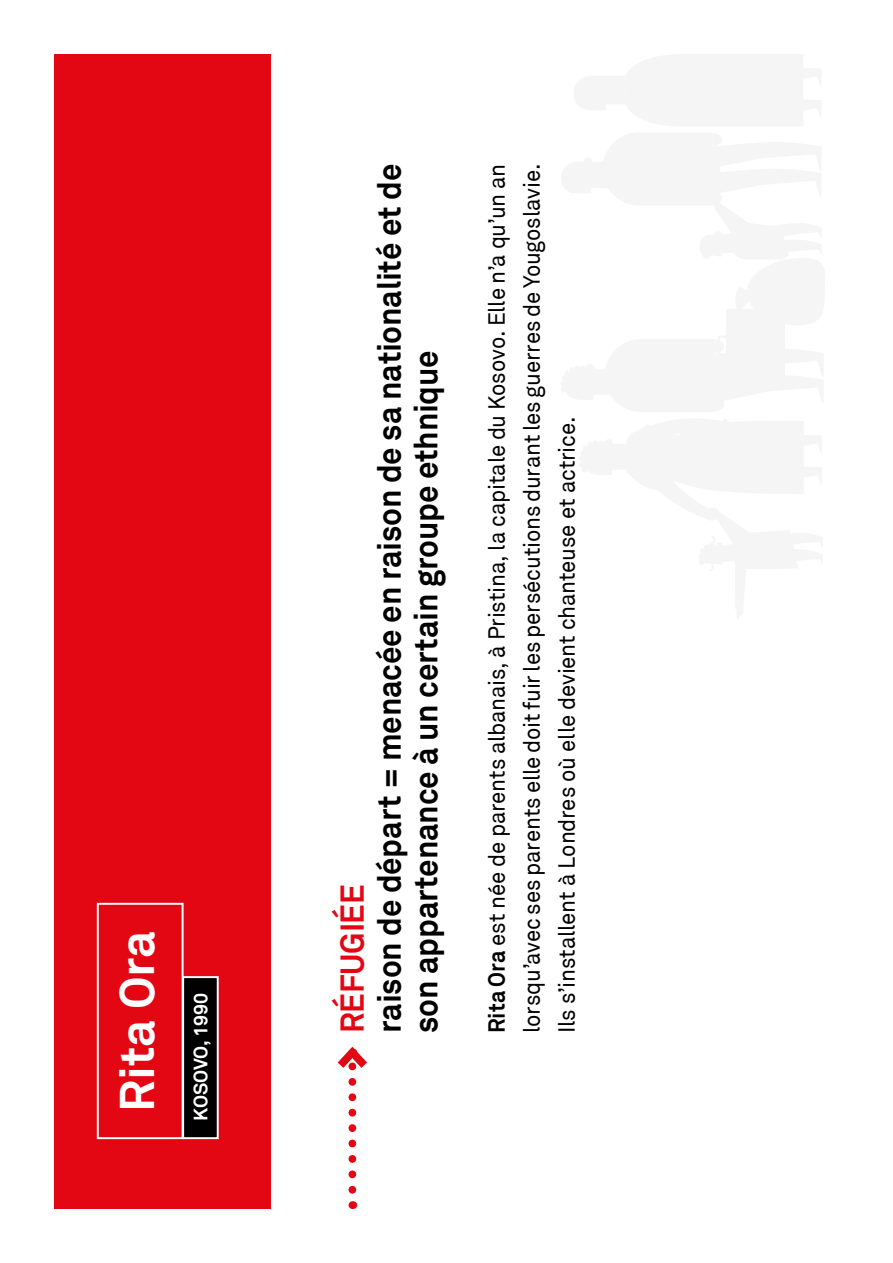
<style>
.page{position:relative;width:893px;height:1263px;background:#fff}
.page>*{position:absolute;margin:0;border:0;box-sizing:border-box;transform-origin:0 0}
.t1{font:700 48.45px "Akkurat";color:#fff}
.t2{font:700 33px/36.9px "Akkurat";letter-spacing:-.01em;color:#000;scale:.95 1}
.t3{font:700 33px "Akkurat";letter-spacing:-.01em;color:#e30613;scale:.95 1}
.t4{font:23.25px/35px "Akkurat Std";letter-spacing:-.01em;color:#000;text-align:justify;scale:.95 1}
.t5{font:700 19.35px "Akkurat";color:#fff}
.s1{font-family:"Akkurat";font-weight:700}
</style>
<div class="page">
<div style="left:54px;top:54px;width:216px;height:1155px;background:#e30613"></div>
<div style="left:183px;top:977px;width:35px;height:161px;background:#000"></div>
<div style="left:182px;top:976px;width:37px;height:163px;border:2px solid #fff"></div>
<div style="left:97px;top:903px;width:87px;height:236px;border:2px solid #fff"></div>
<svg style="left:337px;top:1046px;width:30px;height:144px"></svg>
<div style="left:727px;top:309px;width:58px;height:76px;background:#f5f5f6"></div>
<h1 class="t1" style="left:106px;top:1112px;width:183px;rotate:-90deg">Rita Ora</h1>
<p class="t5" style="left:188px;top:1121px;width:129px;rotate:-90deg">KOSOVO, 1990</p>
<h2 class="t3" style="left:331px;top:1033px;width:158px;rotate:-90deg">RÉFUGIÉE</h2>
<h2 class="t2" style="left:371px;top:1033px;width:916px;rotate:-90deg">raison de départ = menacée en raison de sa nationalité et de son appartenance à un certain groupe ethnique</h2>
<p class="t4" style="left:479px;top:1033px;width:916px;rotate:-90deg"><span class="s1">Rita Ora</span> est née de parents albanais, à Pristina, la capitale du Kosovo. Elle n’a qu’un an lorsqu’avec ses parents elle doit fuir les persécutions durant les guerres de Yougoslavie.<br>Ils s’installent à Londres où elle devient chanteuse et actrice.</p>
</div>
